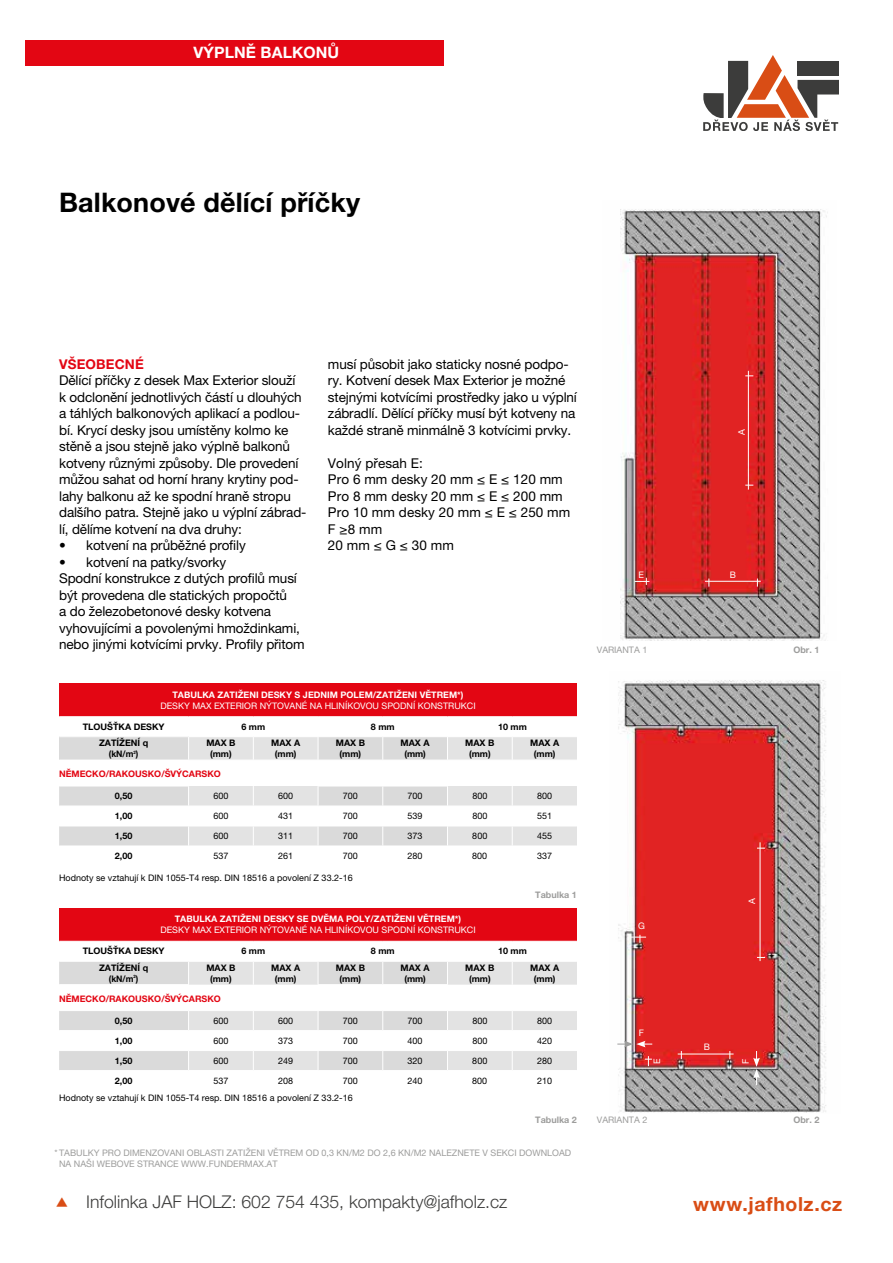
<style>
.page{position:relative;width:893px;height:1263px;background:#fff}
.page>*{position:absolute;margin:0;border:0;box-sizing:border-box;transform-origin:0 0}
.t1{font:700 27px "Helvetica Neue LT Pro";letter-spacing:.005em;color:#000}
.t2{font:700 19.5px "Helvetica Neue LTW1 G";letter-spacing:.03em;color:#d94d15}
.t3{font:300 17.55px "Helvetica Neue LTW1 G";color:#3c3c3b}
.t4{font:700 15.75px "Helvetica Neue LT Pro";letter-spacing:.005em;color:#fff}
.t5{font:13.5px/16.5px "Helvetica Neue LT Pro";letter-spacing:-.01em;color:#000}
.t6{font:700 13.5px "Helvetica Neue LT Pro";letter-spacing:.01em;color:#e30613}
.t7{font:9px "Helvetica Neue LT Pro";color:#000}
.t8{font:700 9px/10.8px "Helvetica Neue LT Pro";color:#000;text-align:center}
.t9{font:9px/10.5px "Helvetica Neue LT Pro";color:#9d9d9c}
.t10{font:9px "Helvetica Neue LT Pro";color:#fff}
.t11{font:700 9px "Helvetica Neue LT Pro";color:#fff}
.t12{font:700 9px "Helvetica Neue LT Pro";color:#e30613}
.t13{font:700 9px "Helvetica Neue LT Pro";color:#9d9d9c}
</style>
<div class="page">
<div style="left:59px;top:683px;width:518px;height:34px;background:#e30613"></div>
<hr style="left:59px;top:716px;width:130px;height:1px;background:#fff">
<hr style="left:189px;top:716px;width:64px;height:1px;background:#fff">
<hr style="left:253px;top:716px;width:65px;height:1px;background:#fff">
<hr style="left:318px;top:716px;width:65px;height:1px;background:#fff">
<hr style="left:383px;top:716px;width:64px;height:1px;background:#fff">
<hr style="left:447px;top:716px;width:65px;height:1px;background:#fff">
<hr style="left:512px;top:716px;width:65px;height:1px;background:#fff">
<svg style="left:59px;top:736px;width:518px;height:110px"></svg>
<div style="left:59px;top:908px;width:518px;height:33px;background:#e30613"></div>
<svg style="left:59px;top:941px;width:518px;height:129px"></svg>
<img style="left:620px;top:209px;width:208px;height:432px">
<hr style="left:705px;top:581px;width:56px;height:1px;background:#fff">
<hr style="left:748px;top:371px;width:1px;height:119px;background:#fff">
<svg style="left:635px;top:578px;width:14px;height:7px"></svg>
<img style="left:618px;top:680px;width:208px;height:433px">
<hr style="left:678px;top:1054px;width:56px;height:1px;background:#fff">
<svg style="left:630px;top:935px;width:16px;height:8px"></svg>
<svg style="left:617px;top:1041px;width:35px;height:6px"></svg>
<svg style="left:753px;top:1051px;width:7px;height:34px"></svg>
<hr style="left:760px;top:842px;width:1px;height:119px;background:#fff">
<svg style="left:645px;top:1056px;width:7px;height:10px"></svg>
<div style="left:25px;top:40px;width:418px;height:26px;background:#e30613"></div>
<svg style="left:703px;top:55px;width:136px;height:76px"></svg>
<p class="t4" style="left:194px;top:43px;width:147px">VÝPLNĚ BALKONŮ</p>
<h1 class="t1" style="left:59px;top:186px;width:302px">Balkonové dělící příčky</h1>
<p class="t6" style="left:59px;top:355px;width:86px">VŠEOBECNÉ</p>
<p class="t5" style="left:59px;top:372px;width:249px">Dělící příčky z desek Max Exterior slouží<br>k odclonění jednotlivých částí u dlouhých a táhlých balkonových aplikací a podlou&shy;bí. Krycí desky jsou umístěny kolmo ke stěně a jsou stejně jako výplně balkonů kotveny různými způsoby. Dle provedení můžou sahat od horní hrany krytiny pod&shy;lahy balkonu až ke spodní hraně stropu dalšího patra. Stejně jako u výplní zábrad&shy;lí, dělíme kotvení na dva druhy:</p>
<p class="t5" style="left:59px;top:537px;width:188px">• kotvení na průběžné profily</p>
<p class="t5" style="left:59px;top:553px;width:247px">• kotvení na patky/svorky<br>Spodní konstrukce z dutých profilů musí být provedena dle statických propočtů<br>a do železobetonové desky kotvena vyhovujícími a povolenými hmoždinkami, nebo jinými kotvícími prvky. Profily přitom</p>
<p class="t5" style="left:328px;top:355px;width:250px">musí působit jako staticky nosné podpo&shy;ry. Kotvení desek Max Exterior je možné stejnými kotvícími prostředky jako u výplní zábradlí. Dělící příčky musí být kotveny na každé straně minmálně 3 kotvícimi prvky.</p>
<p class="t5" style="left:328px;top:454px;width:244px">Volný přesah E:<br>Pro 6 mm desky 20 mm ≤ E ≤ 120 mm<br>Pro 8 mm desky 20 mm ≤ E ≤ 200 mm<br>Pro 10 mm desky 20 mm ≤ E ≤ 250 mm<br>F ≥8 mm<br>20 mm ≤ G ≤ 30 mm</p>
<p class="t11" style="left:172px;top:689px;width:293px">TABULKA ZATIŽENI DESKY S JEDNIM POLEM/ZATIŽENI VĚTREM*)</p>
<p class="t10" style="left:160px;top:700px;width:317px">DESKY MAX EXTERIOR NÝTOVANÉ NA HLINÍKOVOU SPODNÍ KONSTRUKCI</p>
<p class="t8" style="left:83px;top:721px;width:83px">TLOUŠŤKA DESKY</p>
<p class="t8" style="left:241px;top:721px;width:25px">6 mm</p>
<p class="t8" style="left:371px;top:721px;width:25px">8 mm</p>
<p class="t8" style="left:498px;top:721px;width:30px">10 mm</p>
<p class="t8" style="left:99px;top:737px;width:51px">ZATÍŽENÍ q (kN/m<sup>2</sup>)</p>
<p class="t8" style="left:206px;top:737px;width:31px">MAX B (mm)</p>
<p class="t8" style="left:271px;top:737px;width:30px">MAX A (mm)</p>
<p class="t8" style="left:336px;top:737px;width:31px">MAX B (mm)</p>
<p class="t8" style="left:401px;top:737px;width:30px">MAX A (mm)</p>
<p class="t8" style="left:465px;top:737px;width:31px">MAX B (mm)</p>
<p class="t8" style="left:530px;top:737px;width:30px">MAX A (mm)</p>
<p class="t12" style="left:59px;top:768px;width:163px">NĚMECKO/RAKOUSKO/ŠVÝCARSKO</p>
<p class="t8" style="left:115px;top:790px;width:19px">0,50</p>
<p class="t7" style="left:213px;top:790px;width:17px">600</p>
<p class="t7" style="left:278px;top:790px;width:17px">600</p>
<p class="t7" style="left:343px;top:791px;width:17px">700</p>
<p class="t7" style="left:408px;top:791px;width:17px">700</p>
<p class="t7" style="left:472px;top:790px;width:17px">800</p>
<p class="t7" style="left:537px;top:790px;width:17px">800</p>
<p class="t8" style="left:115px;top:810px;width:19px">1,00</p>
<p class="t7" style="left:213px;top:811px;width:17px">600</p>
<p class="t7" style="left:278px;top:811px;width:17px">431</p>
<p class="t7" style="left:343px;top:811px;width:17px">700</p>
<p class="t7" style="left:408px;top:811px;width:17px">539</p>
<p class="t7" style="left:472px;top:811px;width:17px">800</p>
<p class="t7" style="left:537px;top:811px;width:17px">551</p>
<p class="t8" style="left:115px;top:830px;width:19px">1,50</p>
<p class="t7" style="left:213px;top:831px;width:17px">600</p>
<p class="t7" style="left:278px;top:831px;width:17px">311</p>
<p class="t7" style="left:343px;top:831px;width:17px">700</p>
<p class="t7" style="left:408px;top:831px;width:17px">373</p>
<p class="t7" style="left:472px;top:831px;width:17px">800</p>
<p class="t7" style="left:537px;top:831px;width:17px">455</p>
<p class="t8" style="left:115px;top:850px;width:19px">2,00</p>
<p class="t7" style="left:213px;top:851px;width:17px">537</p>
<p class="t7" style="left:278px;top:851px;width:17px">261</p>
<p class="t7" style="left:343px;top:851px;width:17px">700</p>
<p class="t7" style="left:408px;top:851px;width:17px">280</p>
<p class="t7" style="left:472px;top:851px;width:17px">800</p>
<p class="t7" style="left:537px;top:851px;width:17px">337</p>
<p class="t7" style="left:59px;top:873px;width:295px">Hodnoty se vztahují k DIN 1055-T4 resp. DIN 18516 a povolení Z 33.2-16</p>
<p class="t11" style="left:175px;top:913px;width:288px">TABULKA ZATIŽENI DESKY SE DVĚMA POLY/ZATIŽENI VĚTREM*)</p>
<p class="t10" style="left:160px;top:924px;width:317px">DESKY MAX EXTERIOR NÝTOVANÉ NA HLINÍKOVOU SPODNÍ KONSTRUKCI</p>
<p class="t8" style="left:83px;top:946px;width:83px">TLOUŠŤKA DESKY</p>
<p class="t8" style="left:241px;top:946px;width:25px">6 mm</p>
<p class="t8" style="left:371px;top:946px;width:25px">8 mm</p>
<p class="t8" style="left:498px;top:946px;width:30px">10 mm</p>
<p class="t8" style="left:99px;top:962px;width:51px">ZATÍŽENÍ q (kN/m<sup>2</sup>)</p>
<p class="t8" style="left:206px;top:962px;width:31px">MAX B (mm)</p>
<p class="t8" style="left:271px;top:962px;width:30px">MAX A (mm)</p>
<p class="t8" style="left:336px;top:962px;width:31px">MAX B (mm)</p>
<p class="t8" style="left:401px;top:962px;width:30px">MAX A (mm)</p>
<p class="t8" style="left:465px;top:962px;width:31px">MAX B (mm)</p>
<p class="t8" style="left:530px;top:962px;width:30px">MAX A (mm)</p>
<p class="t12" style="left:59px;top:993px;width:163px">NĚMECKO/RAKOUSKO/ŠVÝCARSKO</p>
<p class="t8" style="left:115px;top:1015px;width:19px">0,50</p>
<p class="t7" style="left:213px;top:1015px;width:17px">600</p>
<p class="t7" style="left:278px;top:1015px;width:17px">600</p>
<p class="t7" style="left:343px;top:1015px;width:17px">700</p>
<p class="t7" style="left:408px;top:1015px;width:17px">700</p>
<p class="t7" style="left:472px;top:1015px;width:17px">800</p>
<p class="t7" style="left:537px;top:1015px;width:17px">800</p>
<p class="t8" style="left:115px;top:1035px;width:19px">1,00</p>
<p class="t7" style="left:213px;top:1035px;width:17px">600</p>
<p class="t7" style="left:278px;top:1035px;width:17px">373</p>
<p class="t7" style="left:343px;top:1035px;width:17px">700</p>
<p class="t7" style="left:408px;top:1035px;width:17px">400</p>
<p class="t7" style="left:472px;top:1035px;width:17px">800</p>
<p class="t7" style="left:537px;top:1035px;width:17px">420</p>
<p class="t8" style="left:115px;top:1055px;width:19px">1,50</p>
<p class="t7" style="left:213px;top:1055px;width:17px">600</p>
<p class="t7" style="left:278px;top:1055px;width:17px">249</p>
<p class="t7" style="left:343px;top:1055px;width:17px">700</p>
<p class="t7" style="left:408px;top:1055px;width:17px">320</p>
<p class="t7" style="left:472px;top:1055px;width:17px">800</p>
<p class="t7" style="left:537px;top:1055px;width:17px">280</p>
<p class="t8" style="left:115px;top:1075px;width:19px">2,00</p>
<p class="t7" style="left:213px;top:1075px;width:17px">537</p>
<p class="t7" style="left:278px;top:1075px;width:17px">208</p>
<p class="t7" style="left:343px;top:1075px;width:17px">700</p>
<p class="t7" style="left:408px;top:1075px;width:17px">240</p>
<p class="t7" style="left:472px;top:1075px;width:17px">800</p>
<p class="t7" style="left:537px;top:1075px;width:17px">210</p>
<p class="t7" style="left:59px;top:1093px;width:295px">Hodnoty se vztahují k DIN 1055-T4 resp. DIN 18516 a povolení Z 33.2-16</p>
<p class="t13" style="left:535px;top:1114px;width:43px">Tabulka 2</p>
<p class="t13" style="left:535px;top:890px;width:43px">Tabulka 1</p>
<p class="t9" style="left:59px;top:1148px;width:514px;text-indent:-4px">*TABULKY PRO DIMENZOVANI OBLASTI ZATIŽENI VĚTREM OD 0,3 KN/M2 DO 2,6 KN/M2 NALEZNETE V SEKCI DOWNLOAD<br>NA NAŠI WEBOVE STRANCE WWW.FUNDERMAX.AT</p>
<p class="t10" style="left:639px;top:569px;width:7px">E</p>
<p class="t10" style="left:736px;top:435px;width:7px;rotate:-90deg">A</p>
<p class="t10" style="left:730px;top:569px;width:8px">B</p>
<p class="t9" style="left:597px;top:645px;width:52px">VARIANTA 1</p>
<p class="t13" style="left:793px;top:645px;width:28px">Obr. 1</p>
<p class="t10" style="left:638px;top:921px;width:8px">G</p>
<p class="t10" style="left:639px;top:1028px;width:7px">F</p>
<p class="t10" style="left:651px;top:1064px;width:7px;rotate:-90deg">E</p>
<p class="t10" style="left:746px;top:904px;width:7px;rotate:-90deg">A</p>
<p class="t10" style="left:704px;top:1041px;width:8px">B</p>
<p class="t10" style="left:740px;top:1064px;width:7px;rotate:-90deg">F</p>
<p class="t9" style="left:597px;top:1114px;width:52px">VARIANTA 2</p>
<p class="t13" style="left:793px;top:1114px;width:28px">Obr. 2</p>
<p class="t3" style="left:86px;top:1191px;width:423px">Infolinka JAF HOLZ: 602 754 435, kompakty@jafholz.cz</p>
<h2 class="t2" style="left:693px;top:1192px;width:151px">www.jafholz.cz</h2>
</div>
